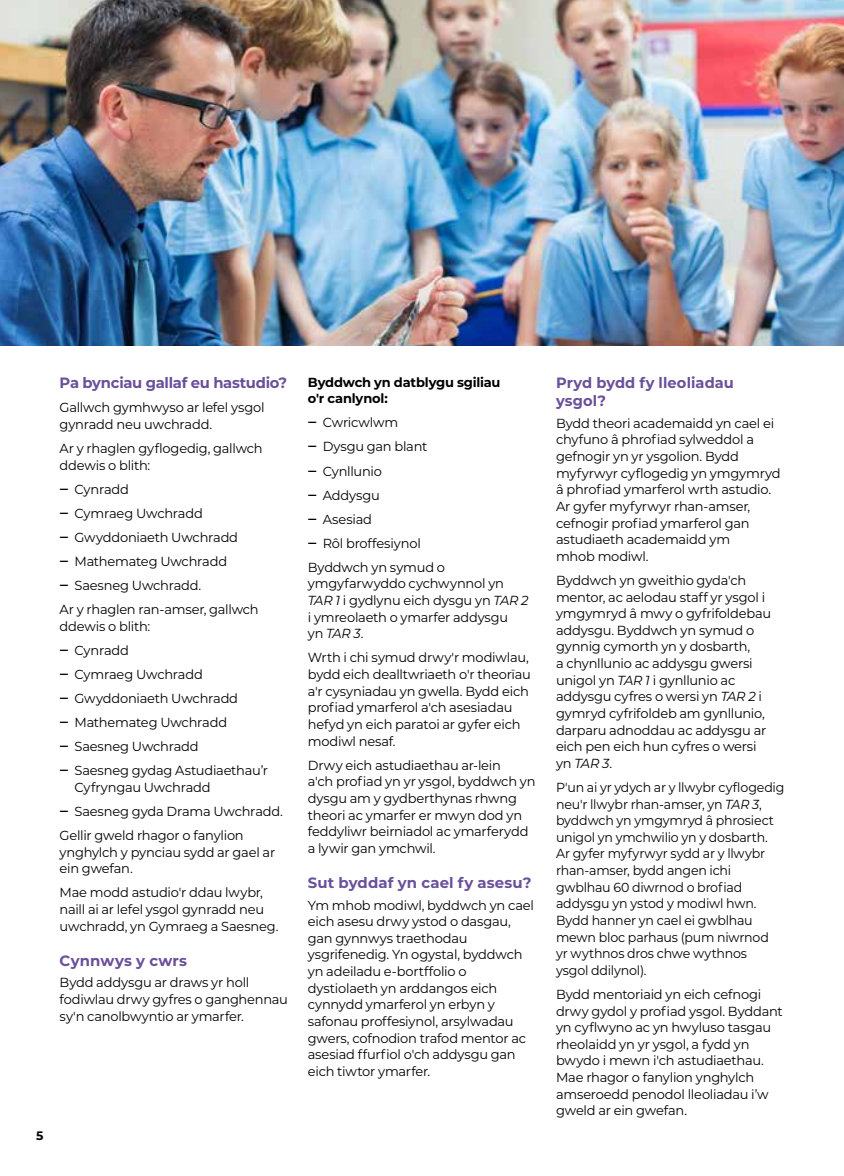
<style>
.page{position:relative;width:844px;height:1176px;background:#fff}
.page>*{position:absolute;margin:0;border:0;box-sizing:border-box;transform-origin:0 0}
.t1{font:700 14.88px/17.8px "Montserrat";letter-spacing:.005em;color:#6a4f9b}
.t2{font:700 14.88px "Montserrat";letter-spacing:-.02em;color:#6a4f9b}
.t3{font:13.12px/16.6px "Montserrat";letter-spacing:-.015em;color:#000}
.t4{font:13.12px/16.6px "Montserrat";letter-spacing:-.015em;color:#000;scale:.96 1}
.t5{font:700 13.12px/16.6px "Montserrat";letter-spacing:-.015em;color:#000}
.t6{font:700 12.25px "Montserrat";color:#000}
.s1{font-weight:700}
.s2{font-style:italic}
</style>
<div class="page">
<img style="left:0;top:0;width:843px;height:346px">
<p class="t2" style="left:60px;top:372px;width:229px">Pa bynciau gallaf eu hastudio?</p>
<p class="t3" style="left:60px;top:399px;width:206px">Gallwch gymhwyso ar lefel ysgol gynradd neu uwchradd.</p>
<p class="t3" style="left:60px;top:440px;width:205px">Ar y rhaglen gyflogedig, gallwch ddewis o blith:</p>
<p class="t3" style="left:60px;top:477px;width:201px;line-height:24.2px"><span class="s1">‒</span> Cynradd<br><span class="s1">‒</span> Cymraeg Uwchradd<br><span class="s1">‒</span> Gwyddoniaeth Uwchradd<br><span class="s1">‒</span> Mathemateg Uwchradd<br><span class="s1">‒</span> Saesneg Uwchradd.<br>Ar y rhaglen ran-amser, gallwch</p>
<p class="t3" style="left:60px;top:614px;width:210px;line-height:24.2px">ddewis o blith:<br><span class="s1">‒</span> Cynradd<br><span class="s1">‒</span> Cymraeg Uwchradd<br><span class="s1">‒</span> Gwyddoniaeth Uwchradd<br><span class="s1">‒</span> Mathemateg Uwchradd<br><span class="s1">‒</span> Saesneg Uwchradd<br><span class="s1">‒</span> Saesneg gydag Astudiaethau’r</p>
<p class="t3" style="left:60px;top:775px;width:225px;line-height:24.2px;text-indent:15px">Cyfryngau Uwchradd<br><span class="s1">‒</span> Saesneg gyda Drama Uwchradd.<br>Gellir gweld rhagor o fanylion</p>
<p class="t3" style="left:60px;top:843px;width:217px">ynghylch y pynciau sydd ar gael ar ein gwefan.</p>
<p class="t3" style="left:60px;top:884px;width:220px">Mae modd astudio'r ddau lwybr, naill ai ar lefel ysgol gynradd neu uwchradd, yn Gymraeg a Saesneg.</p>
<p class="t1" style="left:60px;top:951px;width:129px">Cynnwys y cwrs</p>
<p class="t3" style="left:60px;top:974px;width:230px">Bydd addysgu ar draws yr holl fodiwlau drwy gyfres o ganghennau sy'n canolbwyntio ar ymarfer.</p>
<p class="t5" style="left:308px;top:373px;width:194px">Byddwch yn datblygu sgiliau o'r canlynol:</p>
<p class="t3" style="left:308px;top:410px;width:139px;line-height:24.2px"><span class="s1">‒</span> Cwricwlwm<br><span class="s1">‒</span> Dysgu gan blant<br><span class="s1">‒</span> Cynllunio<br><span class="s1">‒</span> Addysgu<br><span class="s1">‒</span> Asesiad<br><span class="s1">‒</span> Rôl broffesiynol<br>Byddwch yn symud o</p>
<p class="t3" style="left:308px;top:575px;width:222px">ymgyfarwyddo cychwynnol yn<br><span class="s2">TAR 1</span> i gydlynu eich dysgu yn <span class="s2">TAR 2 </span>i ymreolaeth o ymarfer addysgu<br>yn <span class="s2">TAR 3</span>.</p>
<p class="t3" style="left:308px;top:649px;width:224px">Wrth i chi symud drwy'r modiwlau, bydd eich dealltwriaeth o'r theorïau a'r cysyniadau yn gwella. Bydd eich profiad ymarferol a'ch asesiadau hefyd yn eich paratoi ar gyfer eich modiwl nesaf.</p>
<p class="t3" style="left:308px;top:756px;width:229px">Drwy eich astudiaethau ar-lein<br>a'ch profiad yn yr ysgol, byddwch yn dysgu am y gydberthynas rhwng theori ac ymarfer er mwyn dod yn feddyliwr beirniadol ac ymarferydd a lywir gan ymchwil.</p>
<p class="t1" style="left:308px;top:873px;width:225px">Sut byddaf yn cael fy asesu?</p>
<p class="t3" style="left:308px;top:896px;width:227px">Ym mhob modiwl, byddwch yn cael eich asesu drwy ystod o dasgau, gan gynnwys traethodau ysgrifenedig. Yn ogystal, byddwch yn adeiladu e-bortffolio o dystiolaeth yn arddangos eich cynnydd ymarferol yn erbyn y safonau proffesiynol, arsylwadau gwers, cofnodion trafod mentor ac asesiad ffurfiol o'ch addysgu gan eich tiwtor ymarfer.</p>
<p class="t6" style="left:36px;top:1127px;width:9px">5</p>
<p class="t1" style="left:556px;top:373px;width:179px">Pryd bydd fy lleoliadau ysgol?</p>
<p class="t3" style="left:556px;top:414px;width:226px">Bydd theori academaidd yn cael ei chyfuno â phrofiad sylweddol a gefnogir yn yr ysgolion. Bydd myfyrwyr cyflogedig yn ymgymryd â phrofiad ymarferol wrth astudio.<br>Ar gyfer myfyrwyr rhan-amser, cefnogir profiad ymarferol gan astudiaeth academaidd ym<br>mhob modiwl.</p>
<p class="t3" style="left:556px;top:571px;width:216px">Byddwch yn gweithio gyda'ch mentor, ac aelodau staff yr ysgol i ymgymryd â mwy o gyfrifoldebau addysgu. Byddwch yn symud o gynnig cymorth yn y dosbarth,<br>a chynllunio ac addysgu gwersi unigol yn <span class="s2">TAR 1</span> i gynllunio ac addysgu cyfres o wersi yn <span class="s2">TAR 2</span> i gymryd cyfrifoldeb am gynllunio, darparu adnoddau ac addysgu ar eich pen eich hun cyfres o wersi yn <span class="s2">TAR 3</span>.</p>
<p class="t4" style="left:556px;top:778px;width:239px">P'un ai yr ydych ar y llwybr cyflogedig neu'r llwybr rhan-amser, yn <span class="s2">TAR 3</span>, byddwch yn ymgymryd â phrosiect unigol yn ymchwilio yn y dosbarth.<br>Ar gyfer myfyrwyr sydd ar y llwybr rhan-amser, bydd angen ichi gwblhau 60 diwrnod o brofiad addysgu yn ystod y modiwl hwn.<br>Bydd hanner yn cael ei gwblhau mewn bloc parhaus (pum niwrnod<br>yr wythnos dros chwe wythnos<br>ysgol ddilynol).</p>
<p class="t3" style="left:556px;top:985px;width:228px">Bydd mentoriaid yn eich cefnogi drwy gydol y profiad ysgol. Byddant yn cyflwyno ac yn hwyluso tasgau rheolaidd yn yr ysgol, a fydd yn bwydo i mewn i'ch astudiaethau.<br>Mae rhagor o fanylion ynghylch amseroedd penodol lleoliadau i’w gweld ar ein gwefan.</p>
</div>
